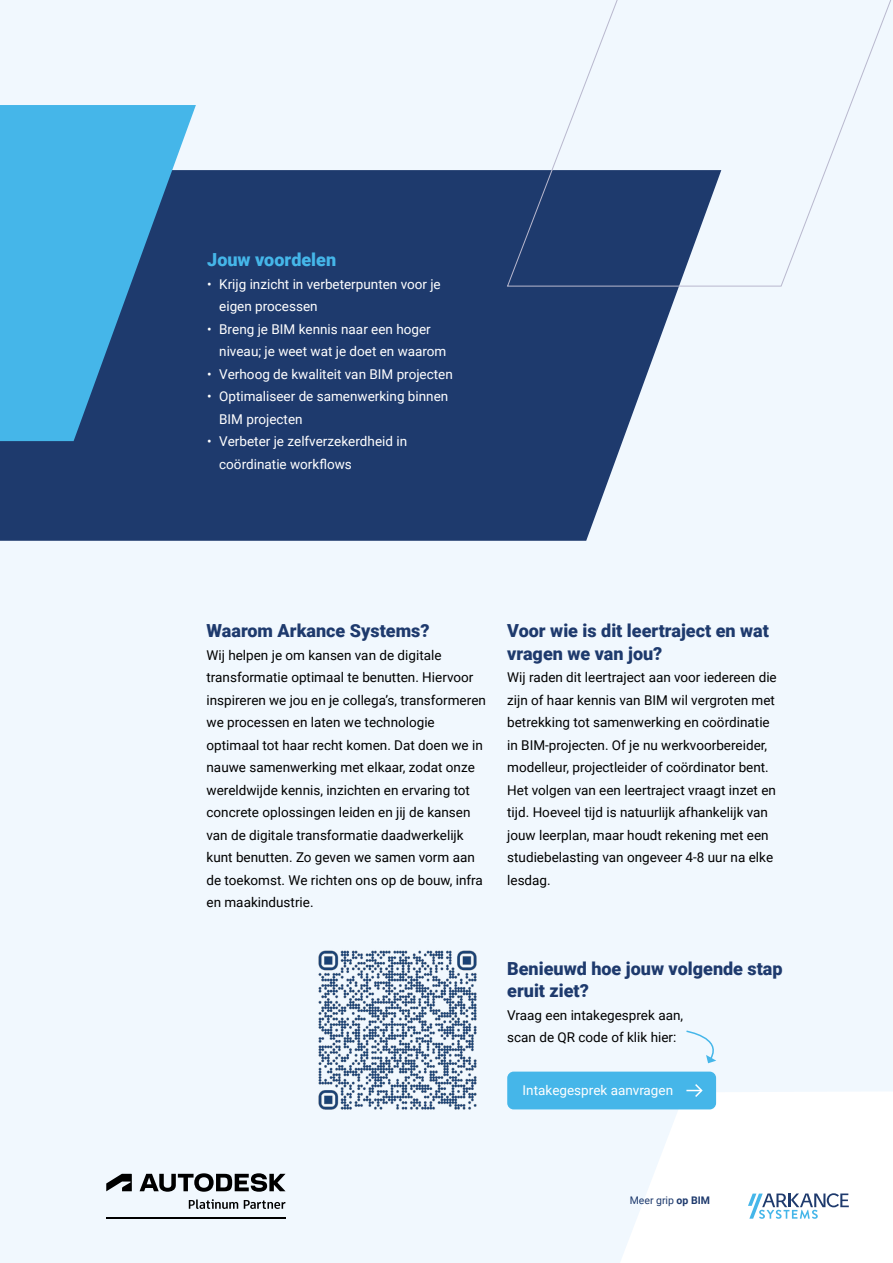
<style>
.page{position:relative;width:893px;height:1263px;background:#f1f8fe}
.page>*{position:absolute;margin:0;border:0;box-sizing:border-box;transform-origin:0 0}
.t1{font:900 18px/22.5px "Roboto";color:#1e3a6d}
.t2{font:900 18px "Roboto";color:#45b6e9}
.t3{font:13.5px/22.5px "Roboto";color:#000}
.t4{font:13.5px/22.5px "Roboto";color:#fff}
.t5{font:10.5px "Roboto";color:#1e3a6d}
.s1{font-weight:700}
</style>
<div class="page">
<svg style="left:507px;top:1090px;width:386px;height:173px;fill:#fff"></svg>
<svg style="left:0;top:170px;width:679px;height:371px;background:#2b4676"></svg>
<svg style="left:0;top:105px;width:196px;height:336px;background:#3b92c4"></svg>
<svg style="left:507px;top:0;width:384px;height:287px"></svg>
<svg style="left:686px;top:1030px;width:30px;height:33px"></svg>
<svg style="left:106px;top:1174px;width:26px;height:17px"></svg>
<svg style="left:140px;top:1173px;width:146px;height:19px"></svg>
<hr style="left:106px;top:1217px;width:180px;height:2px;background:#000">
<svg style="left:189px;top:1199px;width:49px;height:10px"></svg>
<svg style="left:244px;top:1200px;width:42px;height:9px"></svg>
<img style="left:318px;top:950px;width:159px;height:160px">
<div style="left:507px;top:1071px;width:209px;height:38px;background:#45b6e9;border-radius:6px"></div>
<svg style="left:686px;top:1084px;width:17px;height:13px"></svg>
<svg style="left:748px;top:1193px;width:101px;height:26px"></svg>
<h1 class="t2" style="left:207px;top:247px;width:130px">Jouw voordelen</h1>
<p class="t4" style="left:219px;top:272px;width:223px;text-indent:-12px">• Krijg inzicht in verbeterpunten voor je eigen processen</p>
<p class="t4" style="left:219px;top:317px;width:229px;text-indent:-12px">• Breng je BIM kennis naar een hoger niveau; je weet wat je doet en waarom</p>
<p class="t4" style="left:207px;top:362px;width:247px">• Verhoog de kwaliteit van BIM projecten</p>
<p class="t4" style="left:219px;top:384px;width:231px;text-indent:-12px">• Optimaliseer de samenwerking binnen<br>BIM projecten</p>
<p class="t4" style="left:219px;top:429px;width:189px;text-indent:-12px">• Verbeter je zelfverzekerdheid in coördinatie workflows</p>
<h1 class="t1" style="left:207px;top:619px;width:224px">Waarom Arkance Systems?</h1>
<p class="t3" style="left:207px;top:643px;width:281px">Wij helpen je om kansen van de digitale transformatie optimaal te benutten. Hiervoor inspireren we jou en je collega’s, transformeren we processen en laten we technologie optimaal tot haar recht komen. Dat doen we in nauwe samenwerking met elkaar, zodat onze wereldwijde kennis, inzichten en ervaring tot concrete oplossingen leiden en jij de kansen van de digitale transformatie daadwerkelijk kunt benutten. Zo geven we samen vorm aan de toekomst. We richten ons op de bouw, infra en maakindustrie.</p>
<h1 class="t1" style="left:507px;top:619px;width:263px">Voor wie is dit leertraject en wat vragen we van jou?</h1>
<p class="t3" style="left:507px;top:666px;width:271px">Wij raden dit leertraject aan voor iedereen die zijn of haar kennis van BIM wil vergroten met betrekking tot samenwerking en coördinatie in BIM-projecten. Of je nu werkvoorbereider, modelleur, projectleider of coördinator bent.<br>Het volgen van een leertraject vraagt inzet en tijd. Hoeveel tijd is natuurlijk afhankelijk van jouw leerplan, maar houdt rekening met een studiebelasting van ongeveer 4-8 uur na elke lesdag.</p>
<h1 class="t1" style="left:507px;top:956px;width:277px">Benieuwd hoe jouw volgende stap eruit ziet?</h1>
<p class="t3" style="left:507px;top:1003px;width:177px">Vraag een intakegesprek aan, scan de QR code of klik hier:</p>
<p class="t4" style="left:523px;top:1078px;width:152px">Intakegesprek aanvragen</p>
<p class="t5" style="left:630px;top:1193px;width:82px">Meer grip <span class="s1">op BIM</span></p>
</div>
